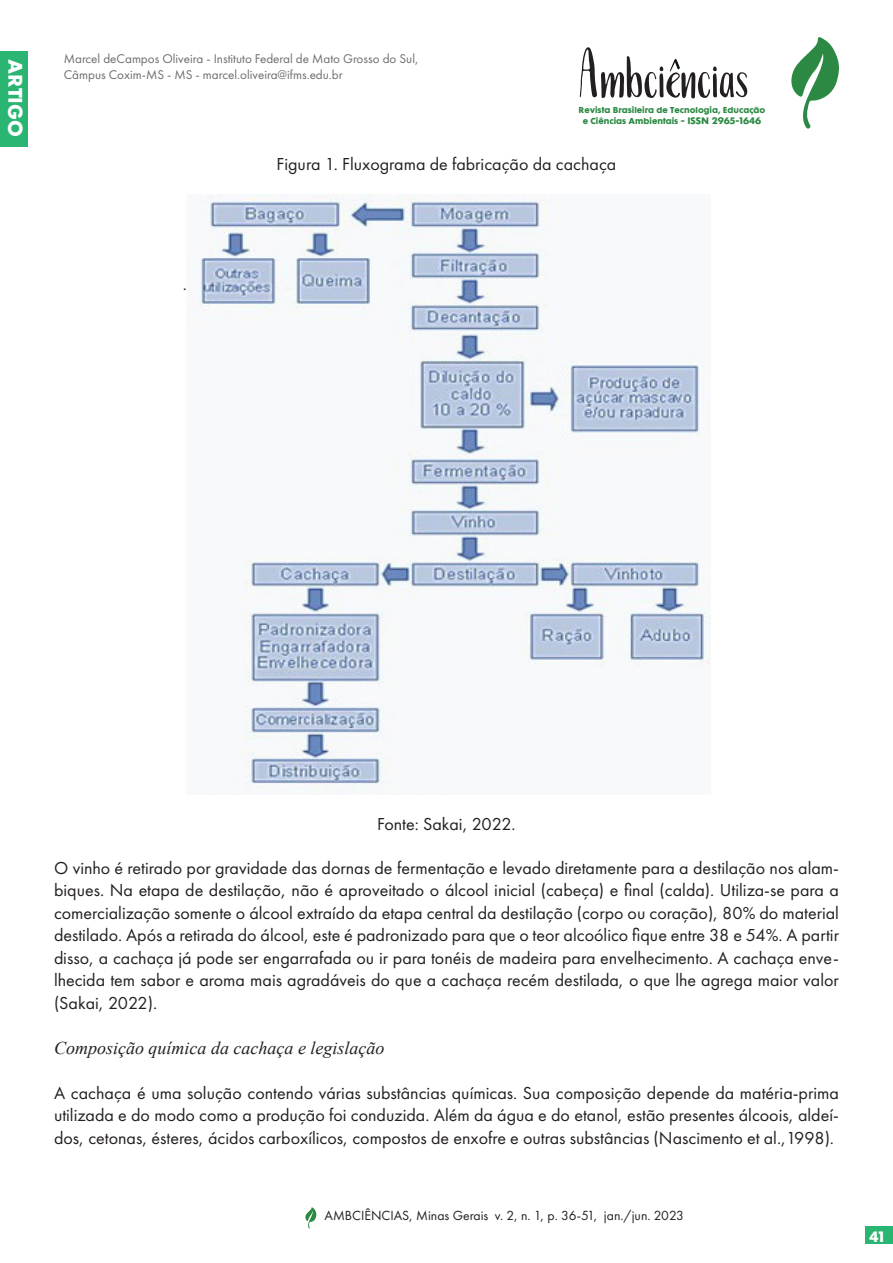
<style>
.page{position:relative;width:893px;height:1263px;background:#fff}
.page>*{position:absolute;margin:0;border:0;box-sizing:border-box;transform-origin:0 0}
.t1{font:87.9px "Amalfi";color:#231f20}
.t2{font:18px/22.5px "Futura PT";color:#231f20;text-align:justify}
.t3{font:italic 18px "Times New Roman";color:#231f20}
.t4{font:18px "Futura Maxi CG Bold";color:#fff}
.t5{font:13.65px "Futura PT";color:#231f20}
.t6{font:13.65px "Futura Maxi CG Bold";color:#fff}
.t7{font:13.05px/15.6px "Futura PT";color:#6c6d70}
.t8{font:7.8px/10.4px "Futura Maxi CG Bold";color:#2b8943;text-align:center}
.s1{font-size:8.7px}
</style>
<div class="page">
<div style="left:0;top:51px;width:27px;height:95px;background:#2bb572"></div>
<div style="left:866px;top:1226px;width:27px;height:17px;background:#2bb572"></div>
<svg style="left:670px;top:59px;width:10px;height:13px"></svg>
<svg style="left:791px;top:37px;width:48px;height:92px"></svg>
<svg style="left:305px;top:1207px;width:11px;height:21px"></svg>
<img style="left:188px;top:195px;width:522px;height:596px">
<p class="t4" style="left:27px;top:59px;width:79px;rotate:90deg">ARTIGO</p>
<p class="t7" style="left:64px;top:51px;width:356px">Marcel deCampos Oliveira - Instituto Federal de Mato Grosso do Sul,<br>Câmpus Coxim-MS - MS - marcel.oliveira@ifms.edu.br</p>
<h1 class="t1" style="left:577px;top:31px;width:173px">Ambciencias</h1>
<p class="t8" style="left:579px;top:105px;width:188px">Revista Brasileira de Tecnologia, Educação e Ciências Ambientais <span class="s1">- ISSN 2965-1646</span></p>
<p class="t2" style="left:277px;top:152px;width:341px">Figura 1. Fluxograma de fabricação da cachaça</p>
<p class="t2" style="left:183px;top:272px;width:6px">.</p>
<p class="t2" style="left:377px;top:812px;width:140px">Fonte: Sakai, 2022.</p>
<p class="t2" style="left:54px;top:856px;width:786px">O vinho é retirado por gravidade das dornas de fermentação e levado diretamente para a destilação nos alam&shy;biques. Na etapa de destilação, não é aproveitado o álcool inicial (cabeça) e final (calda). Utiliza-se para a comercialização somente o álcool extraído da etapa central da destilação (corpo ou coração), 80% do material destilado. Após a retirada do álcool, este é padronizado para que o teor alcoólico fique entre 38 e 54%. A partir disso, a cachaça já pode ser engarrafada ou ir para tonéis de madeira para envelhecimento. A cachaça enve&shy;lhecida tem sabor e aroma mais agradáveis do que a cachaça recém destilada, o que lhe agrega maior valor (Sakai, 2022).</p>
<p class="t3" style="left:54px;top:1035px;width:332px">Composição química da cachaça e legislação</p>
<p class="t2" style="left:54px;top:1081px;width:786px">A cachaça é uma solução contendo várias substâncias químicas. Sua composição depende da matéria-prima utilizada e do modo como a produção foi conduzida. Além da água e do etanol, estão presentes álcoois, aldeí&shy;dos, cetonas, ésteres, ácidos carboxílicos, compostos de enxofre e outras substâncias (Nascimento et al.,1998).</p>
<p class="t5" style="left:325px;top:1207px;width:361px">AMBCIÊNCIAS, Minas Gerais v. 2, n. 1, p. 36-51, jan./jun. 2023</p>
<p class="t6" style="left:869px;top:1228px;width:17px">41</p>
</div>
